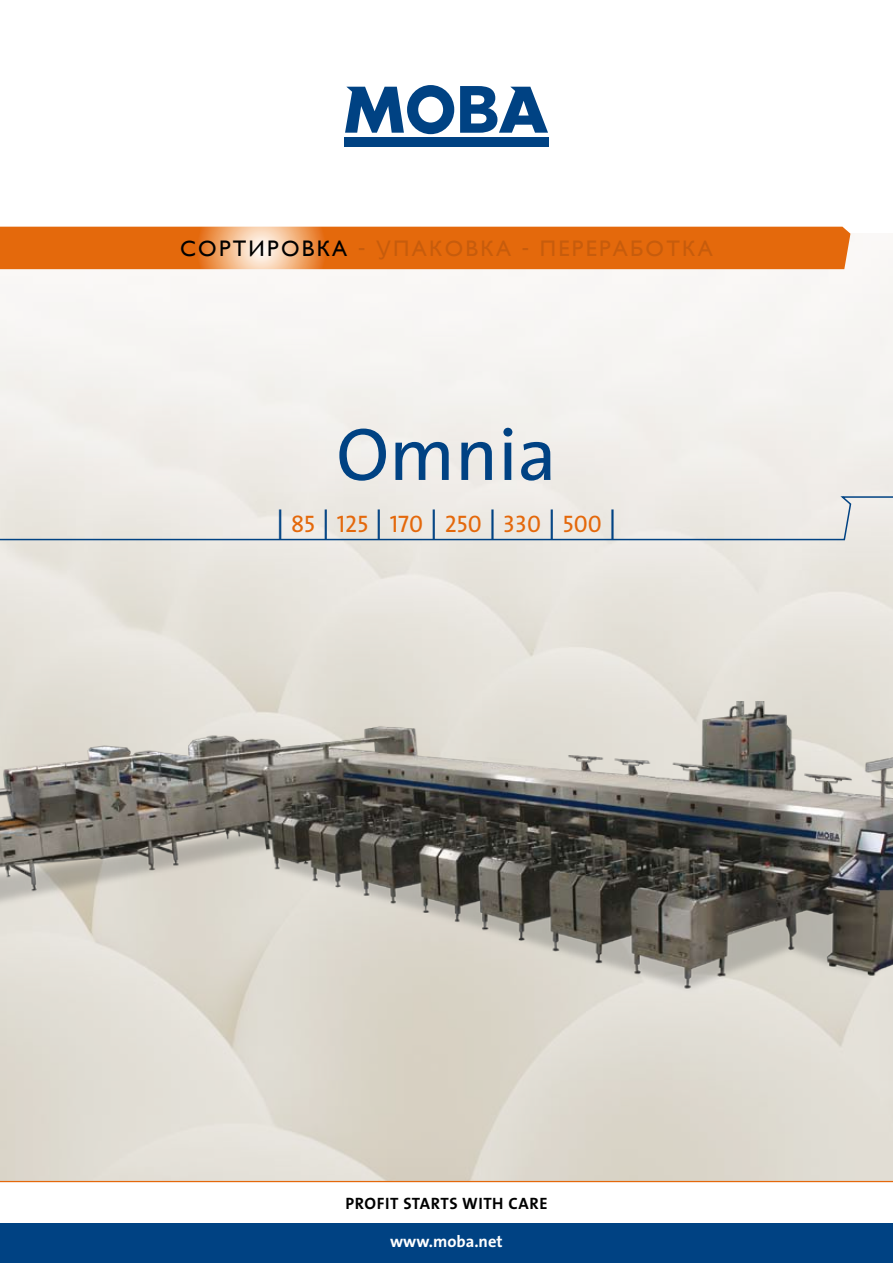
<style>
.page{position:relative;width:893px;height:1263px;background:#fff}
.page>*{position:absolute;margin:0;border:0;box-sizing:border-box;transform-origin:0 0}
.t1{font:75px "The Sans";color:#004283}
.t2{font:24px "The Sans Caps";color:#e4680b}
.t3{font:22.5px "Gill Sans";letter-spacing:.1em;color:#c75c0d}
.t4{font:700 16.5px "The Sans";letter-spacing:.035em;color:#000}
.t5{font:700 16.5px "The Sans";color:#fff}
.s1{color:#000}
.s2{font-size:30px;color:#004283}
</style>
<div class="page">
<svg style="left:0;top:227px;width:850px;height:42px;background:#e6741e"></svg>
<div style="left:0;top:1223px;width:893px;height:40px;background:#004283"></div>
<hr style="left:0;top:1181px;width:893px;height:1px;background:#e4680b">
<div style="left:344px;top:137px;width:205px;height:9px;background:#004283"></div>
<svg style="left:460px;top:86px;width:88px;height:47px"></svg>
<svg style="left:345px;top:85px;width:109px;height:49px"></svg>
<div style="left:0;top:495px;width:893px;height:46px;background:#ece9e3"></div>
<img style="left:0;top:702px;width:893px;height:317px">
<p class="t3" style="left:180px;top:235px;width:534px"><span class="s1">СОРТИРОВКА</span> - УПАКОВКА - ПЕРЕРАБОТКА</p>
<h1 class="t1" style="left:336px;top:392px;width:222px">Omnia</h1>
<p class="t2" style="left:276px;top:504px;width:342px"><span class="s2">|</span> 85 <span class="s2">|</span> 125 <span class="s2">|</span> 170 <span class="s2">|</span> 250 <span class="s2">|</span> 330 <span class="s2">|</span> 500 <span class="s2">|</span></p>
<p class="t4" style="left:345px;top:1189px;width:204px">PROFIT STARTS WITH CARE</p>
<p class="t5" style="left:390px;top:1228px;width:114px">www.moba.net</p>
</div>
